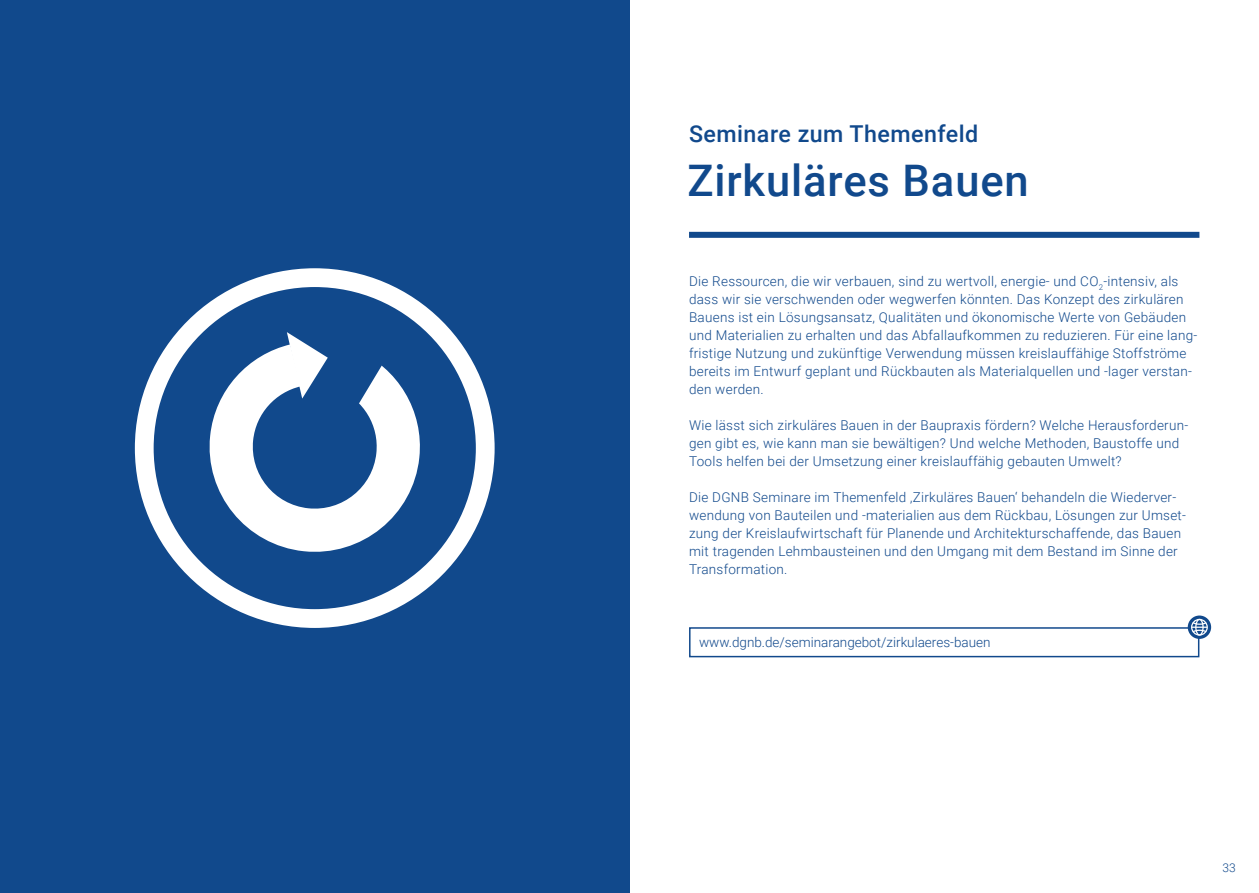
<style>
.page{position:relative;width:1259px;height:893px;background:#fff}
.page>*{position:absolute;margin:0;border:0;box-sizing:border-box;transform-origin:0 0}
.t1{font:500 43.5px "Roboto";letter-spacing:.02em;color:#11498c}
.t2{font:500 23.25px "Roboto";letter-spacing:.02em;color:#11498c}
.t3{font:300 13.5px/18px "Roboto";letter-spacing:.02em;color:#11498c}
.t4{font:300 13.5px "Roboto";color:#11498c}
.t5{font:300 12px "Roboto";color:#11498c}
</style>
<div class="page">
<div style="left:0;top:0;width:629px;height:893px;background:#11498c"></div>
<svg style="left:144px;top:278px;width:341px;height:340px"></svg>
<div style="left:135px;top:268px;width:359px;height:360px;border:19px solid #fff;border-radius:50%"></div>
<svg style="left:179px;top:313px;width:270px;height:269px"></svg>
<svg style="left:287px;top:332px;width:104px;height:86px"></svg>
<div style="left:689px;top:232px;width:510px;height:6px;background:#11498c"></div>
<div style="left:689px;top:627px;width:510px;height:30px;border:2px solid #11498c"></div>
<svg style="left:1187px;top:615px;width:24px;height:24px"></svg>
<div style="left:1191px;top:619px;width:16px;height:17px;border:1px solid #fff;border-radius:50%"></div>
<div style="left:1195px;top:619px;width:8px;height:17px;border:1px solid #fff;border-radius:50%"></div>
<svg style="left:1191px;top:621px;width:16px;height:12px"></svg>
<h2 class="t2" style="left:689px;top:117px;width:291px">Seminare zum Themenfeld</h2>
<h1 class="t1" style="left:687px;top:150px;width:343px">Zirkuläres Bauen</h1>
<p class="t3" style="left:689px;top:272px;width:510px">Die Ressourcen, die wir verbauen, sind zu wertvoll, energie- und CO<sub>2</sub>-intensiv, als dass wir sie verschwenden oder wegwerfen könnten. Das Konzept des zirkulären Bauens ist ein Lösungsansatz, Qualitäten und ökonomische Werte von Gebäuden und Materialien zu erhalten und das Abfallaufkommen zu reduzieren. Für eine lang&shy;fristige Nutzung und zukünftige Verwendung müssen kreislauffähige Stoffströme bereits im Entwurf geplant und Rückbauten als Materialquellen und -lager verstan&shy;den werden.</p>
<p class="t3" style="left:689px;top:415px;width:501px">Wie lässt sich zirkuläres Bauen in der Baupraxis fördern? Welche Herausforderun&shy;gen gibt es, wie kann man sie bewältigen? Und welche Methoden, Baustoffe und<br>Tools helfen bei der Umsetzung einer kreislauffähig gebauten Umwelt?</p>
<p class="t3" style="left:689px;top:487px;width:498px">Die DGNB Seminare im Themenfeld ‚Zirkuläres Bauen‘ behandeln die Wiederver&shy;wendung von Bauteilen und -materialien aus dem Rückbau, Lösungen zur Umset&shy;zung der Kreislaufwirtschaft für Planende und Architekturschaffende, das Bauen mit tragenden Lehmbausteinen und den Umgang mit dem Bestand im Sinne der Transformation.</p>
<p class="t4" style="left:699px;top:633px;width:293px">www.dgnb.de/seminarangebot/zirkulaeres-bauen</p>
<p class="t5" style="left:1222px;top:860px;width:15px">33</p>
</div>
